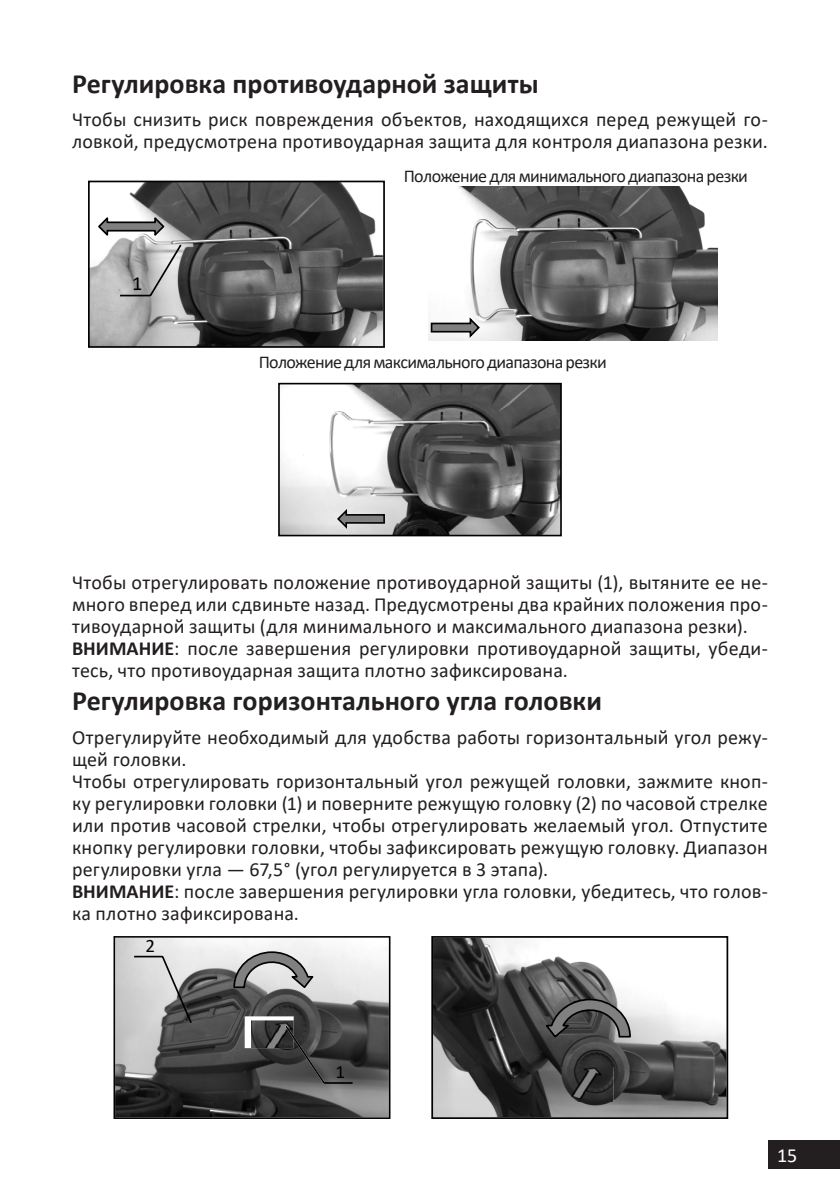
<style>
.page{position:relative;width:840px;height:1191px;background:#fff}
.page>*{position:absolute;margin:0;border:0;box-sizing:border-box;transform-origin:0 0}
.Заголовок_14{font:700 28px "Calibri";color:#231f20}
.t1{font:20.2px "Calibri";color:#000}
.t2{font:20px/22px "Calibri";letter-spacing:.01em;color:#231f20}
.t3{font:20px "Calibri";color:#fff}
.t4{font:19px "Calibri";color:#000}
.t5{font:18px "Calibri";letter-spacing:-.04em;color:#231f20}
.s1{font-weight:700}
</style>
<div class="page">
<div style="left:767px;top:1140px;width:72px;height:29px;background:#231f20"></div>
<img style="left:281px;top:386px;width:277px;height:147px">
<div style="left:278px;top:383px;width:283px;height:153px;border:2px solid #000"></div>
<svg style="left:335px;top:508px;width:50px;height:23px"></svg>
<img style="left:91px;top:184px;width:290px;height:161px">
<div style="left:88px;top:181px;width:296px;height:167px;border:2px solid #000"></div>
<svg style="left:96px;top:214px;width:87px;height:84px"></svg>
<svg style="left:113px;top:936px;width:277px;height:183px;background:#757575"></svg>
<svg style="left:232px;top:950px;width:84px;height:39px;background:#aeaeae"></svg>
<svg style="left:132px;top:954px;width:61px;height:71px;background:#b3b3b3"></svg>
<img style="left:251px;top:1020px;width:42px;height:28px">
<svg style="left:285px;top:1025px;width:67px;height:58px;background:#424242"></svg>
<img style="left:434px;top:939px;width:290px;height:177px">
<div style="left:431px;top:936px;width:296px;height:183px;border:2px solid #000"></div>
<svg style="left:542px;top:997px;width:89px;height:42px;background:#626262"></svg>
<img style="left:560px;top:1067px;width:52px;height:34px">
<img style="left:428px;top:186px;width:289px;height:154px">
<svg style="left:429px;top:315px;width:52px;height:23px"></svg>
<p class="Заголовок_14" style="left:72px;top:64px;width:468px">Регулировка противоударной защиты</p>
<p class="t2" style="left:72px;top:108px;width:697px">Чтобы снизить риск повреждения объектов, находящихся перед режущей го&shy;ловкой, предусмотрена противоударная защита для контроля диапазона резки.</p>
<p class="t1" style="left:132px;top:269px;width:12px">1</p>
<p class="t5" style="left:403px;top:163px;width:345px">Положение для минимального диапазона резки</p>
<p class="t5" style="left:259px;top:349px;width:349px">Положение для максимального диапазона резки</p>
<p class="t2" style="left:72px;top:570px;width:697px;text-align:justify">Чтобы отрегулировать положение противоударной защиты (1), вытяните ее не&shy;много вперед или сдвиньте назад. Предусмотрены два крайних положения про&shy;тивоударной защиты (для минимального и максимального диапазона резки).</p>
<p class="t2" style="left:72px;top:636px;width:697px"><span class="s1">ВНИМАНИЕ</span>: после завершения регулировки противоударной защиты, убеди&shy;тесь, что противоударная защита плотно зафиксирована.</p>
<p class="Заголовок_14" style="left:72px;top:681px;width:531px">Регулировка горизонтального угла головки</p>
<p class="t2" style="left:72px;top:725px;width:697px">Отрегулируйте необходимый для удобства работы горизонтальный угол режу&shy;щей головки.</p>
<p class="t2" style="left:72px;top:769px;width:697px;text-align:justify">Чтобы отрегулировать горизонтальный угол режущей головки, зажмите кноп&shy;ку регулировки головки (1) и поверните режущую головку (2) по часовой стрелке или против часовой стрелки, чтобы отрегулировать желаемый угол. Отпустите кнопку регулировки головки, чтобы зафиксировать режущую головку. Диапазон регулировки угла — 67,5° (угол регулируется в 3 этапа).</p>
<p class="t2" style="left:72px;top:879px;width:697px"><span class="s1">ВНИМАНИЕ</span>: после завершения регулировки угла головки, убедитесь, что голов&shy;ка плотно зафиксирована.</p>
<p class="t4" style="left:145px;top:932px;width:11px">2</p>
<p class="t4" style="left:335px;top:1058px;width:11px">1</p>
<p class="t3" style="left:776px;top:1142px;width:22px">15</p>
</div>
